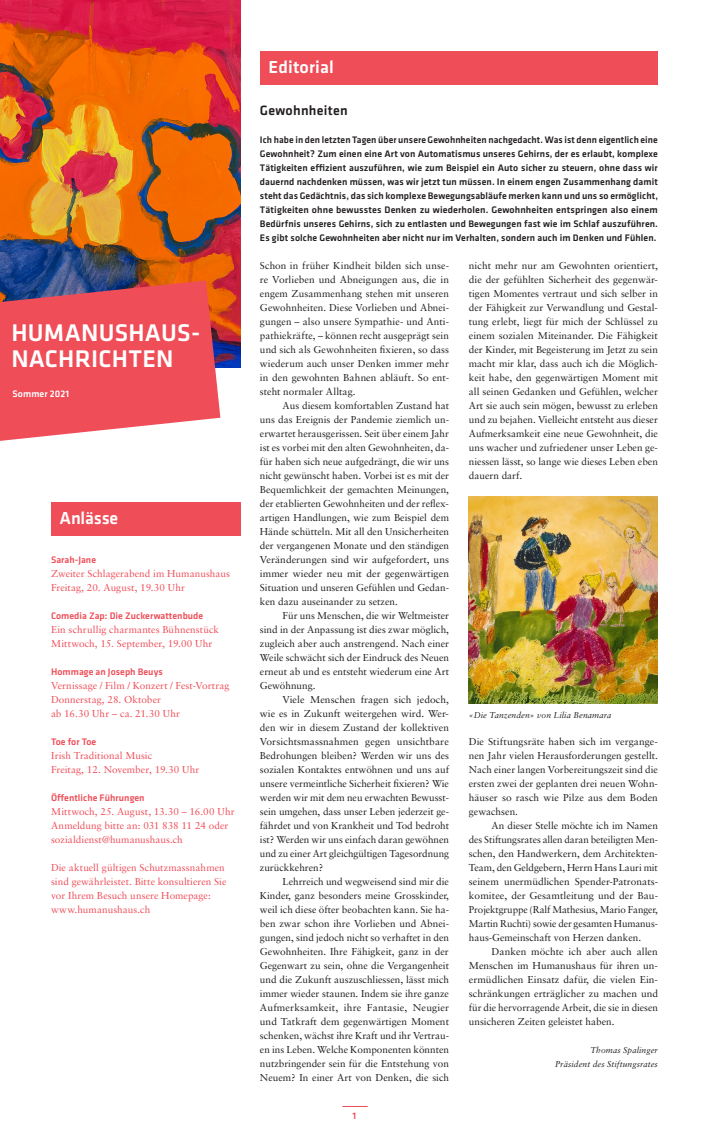
<style>
.page{position:relative;width:709px;height:1134px;background:#fff}
.page>*{position:absolute;margin:0;border:0;box-sizing:border-box;transform-origin:0 0}
.balken{font:500 25px "Klavika";letter-spacing:.01em;color:#fff}
.balken-2{font:500 18px "Klavika";letter-spacing:.01em;color:#fff}
.balken-3{font:500 18px "Klavika";letter-spacing:-.01em;color:#fff}
.titel{font:500 14px "Klavika";letter-spacing:.02em;color:#231f20}
.lauftext-einzug{font:10px/14px "Sabon";color:#231f20;text-align:justify}
.lauftext-ohneE{font:10px/14px "Sabon";letter-spacing:.005em;color:#231f20;text-align:justify}
.kulturprogramm_lauft{font:10px/14px "Sabon";letter-spacing:.005em;color:#ef4d58}
.lauftext-ohneE-2{font:10px "Sabon";letter-spacing:.01em;color:#ef4d58}
.lead{font:500 9.8px/14px "Klavika";letter-spacing:.01em;color:#231f20;text-align:justify}
.kulturprogramm-titel{font:500 9.8px "Klavika";letter-spacing:.005em;color:#ef4d58}
.lead-2{font:500 9.8px "Klavika";letter-spacing:.01em;color:#fff}
.name{font:italic 8.5px "Sabon";letter-spacing:.01em;color:#231f20}
.bildlegende{font:italic 8.5px "Sabon";letter-spacing:.01em;color:#231f20}
</style>
<div class="page">
<svg style="left:342px;top:1106px;width:26px;height:1px"></svg>
<img style="left:0;top:0;width:240px;height:367px">
<div style="left:51px;top:502px;width:189px;height:33px;background:#ef4d58"></div>
<div style="left:260px;top:51px;width:398px;height:33px;background:#ef4d58"></div>
<svg style="left:0;top:280px;width:220px;height:161px;background:#e35964"></svg>
<img style="left:469px;top:496px;width:189px;height:207px">
<p class="balken" style="left:11px;top:315px;width:191px">HUMANUSHAUS-</p>
<p class="balken" style="left:11px;top:341px;width:164px">NACHRICHTEN</p>
<p class="lead-2" style="left:13px;top:387px;width:58px">Sommer 2021</p>
<p class="balken-3" style="left:60px;top:506px;width:60px">Anlässe</p>
<p class="kulturprogramm-titel" style="left:51px;top:553px;width:47px">Sarah-Jane</p>
<p class="kulturprogramm_lauft" style="left:51px;top:567px;width:180px">Zweiter Schlagerabend im Humanushaus</p>
<p class="kulturprogramm_lauft" style="left:51px;top:581px;width:135px">Freitag, 20. August, 19.30 Uhr</p>
<p class="kulturprogramm-titel" style="left:51px;top:609px;width:154px">Comedia Zap: Die Zuckerwattenbude</p>
<p class="kulturprogramm_lauft" style="left:51px;top:623px;width:169px">Ein schrullig charmantes Bühnenstück</p>
<p class="kulturprogramm_lauft" style="left:51px;top:637px;width:163px">Mittwoch, 15. September, 19.00 Uhr</p>
<p class="kulturprogramm-titel" style="left:51px;top:665px;width:113px">Hommage an Joseph Beuys</p>
<p class="kulturprogramm_lauft" style="left:51px;top:679px;width:180px">Vernissage / Film / Konzert / Fest-Vortrag</p>
<p class="kulturprogramm_lauft" style="left:51px;top:693px;width:131px">Donnerstag, 28. Oktober<br>ab 16.30 Uhr – ca. 21.30 Uhr</p>
<p class="kulturprogramm-titel" style="left:51px;top:735px;width:47px">Toe for Toe</p>
<p class="kulturprogramm_lauft" style="left:51px;top:749px;width:103px">Irish Traditional Music</p>
<p class="kulturprogramm_lauft" style="left:51px;top:763px;width:150px">Freitag, 12. November, 19.30 Uhr</p>
<p class="kulturprogramm-titel" style="left:51px;top:791px;width:95px">Öffentliche Führungen</p>
<p class="kulturprogramm_lauft" style="left:51px;top:805px;width:185px">Mittwoch, 25. August, 13.30 – 16.00 Uhr</p>
<p class="kulturprogramm_lauft" style="left:51px;top:819px;width:179px">Anmeldung bitte an: 031 838 11 24 oder sozialdienst@humanushaus.ch</p>
<p class="kulturprogramm_lauft" style="left:51px;top:861px;width:177px">Die aktuell gültigen Schutzmassnahmen sind gewährleistet. Bitte konsultieren Sie vor Ihrem Besuch unsere Homepage:</p>
<p class="lauftext-ohneE-2" style="left:51px;top:904px;width:101px">www.humanushaus.ch</p>
<p class="balken-2" style="left:268px;top:55px;width:67px">Editorial</p>
<p class="titel" style="left:260px;top:101px;width:89px">Gewohnheiten</p>
<p class="lead" style="left:260px;top:133px;width:399px">Ich habe in den letzten Tagen über unsere Gewohnheiten nachgedacht. Was ist denn eigentlich eine Gewohnheit? Zum einen eine Art von Automatismus unseres Gehirns, der es erlaubt, komplexe Tätigkeiten effizient auszuführen, wie zum Beispiel ein Auto sicher zu steuern, ohne dass wir dauernd nachdenken müssen, was wir jetzt tun müssen. In einem engen Zusammenhang damit steht das Gedächtnis, das sich komplexe Bewegungsabläufe merken kann und uns so ermöglicht, Tätigkeiten ohne bewusstes Denken zu wiederholen. Gewohnheiten entspringen also einem Bedürfnis unseres Gehirns, sich zu entlasten und Bewegungen fast wie im Schlaf auszuführen.<br>Es gibt solche Gewohnheiten aber nicht nur im Verhalten, sondern auch im Denken und Fühlen.</p>
<p class="lauftext-einzug" style="left:469px;top:259px;width:191px">nicht mehr nur am Gewohnten orientiert, die der gefühlten Sicherheit des gegenwär&shy;tigen Momentes vertraut und sich selber in der Fähigkeit zur Verwandlung und Gestal&shy;tung erlebt, liegt für mich der Schlüssel zu einem sozialen Miteinander. Die Fähigkeit der Kinder, mit Begeisterung im Jetzt zu sein macht mir klar, dass auch ich die Möglich&shy;keit habe, den gegenwärtigen Moment mit all seinen Gedanken und Gefühlen, welcher Art sie auch sein mögen, bewusst zu erleben und zu bejahen. Vielleicht entsteht aus dieser Aufmerksamkeit eine neue Gewohnheit, die uns wacher und zufriedener unser Leben ge&shy;niessen lässt, so lange wie dieses Leben eben dauern darf.</p>
<p class="lauftext-ohneE" style="left:260px;top:259px;width:190px">Schon in früher Kindheit bilden sich unse&shy;re Vorlieben und Abneigungen aus, die in engem Zusammenhang stehen mit unseren Gewohnheiten. Diese Vorlieben und Abnei&shy;gungen – also unsere Sympathie- und Anti&shy;pathiekräfte, – können recht ausgeprägt sein und sich als Gewohnheiten fixieren, so dass wiederum auch unser Denken immer mehr in den gewohnten Bahnen abläuft. So ent&shy;steht normaler Alltag.</p>
<p class="lauftext-einzug" style="left:260px;top:399px;width:190px;text-indent:23px">Aus diesem komfortablen Zustand hat uns das Ereignis der Pandemie ziemlich un&shy;erwartet herausgerissen. Seit über einem Jahr ist es vorbei mit den alten Gewohnheiten, da&shy;für haben sich neue aufgedrängt, die wir uns nicht gewünscht haben. Vorbei ist es mit der Bequemlichkeit der gemachten Meinungen, der etablierten Gewohnheiten und der reflex&shy;artigen Handlungen, wie zum Beispiel dem Hände schütteln. Mit all den Unsicherheiten der vergangenen Monate und den ständigen Veränderungen sind wir aufgefordert, uns immer wieder neu mit der gegenwärtigen Situation und unseren Gefühlen und Gedan&shy;ken dazu auseinander zu setzen.</p>
<p class="lauftext-einzug" style="left:260px;top:609px;width:190px;text-indent:23px">Für uns Menschen, die wir Weltmeister sind in der Anpassung ist dies zwar möglich, zugleich aber auch anstrengend. Nach einer Weile schwächt sich der Eindruck des Neuen erneut ab und es entsteht wiederum eine Art Gewöhnung.</p>
<p class="lauftext-einzug" style="left:260px;top:693px;width:191px;text-indent:23px">Viele Menschen fragen sich jedoch, wie es in Zukunft weitergehen wird. Wer&shy;den wir in diesem Zustand der kollektiven Vorsichtsmassnahmen gegen unsichtbare Bedrohungen bleiben? Werden wir uns des sozialen Kontaktes entwöhnen und uns auf unsere vermeintliche Sicherheit fixieren? Wie werden wir mit dem neu erwachten Bewusst&shy;sein umgehen, dass unser Leben jederzeit ge&shy;fährdet und von Krankheit und Tod bedroht ist? Werden wir uns einfach daran gewöhnen und zu einer Art gleichgültigen Tagesordnung zurückkehren?</p>
<p class="lauftext-einzug" style="left:260px;top:875px;width:191px;text-indent:23px">Lehrreich und wegweisend sind mir die Kinder, ganz besonders meine Grosskinder, weil ich diese öfter beobachten kann. Sie ha&shy;ben zwar schon ihre Vorlieben und Abnei&shy;gungen, sind jedoch nicht so verhaftet in den Gewohnheiten. Ihre Fähigkeit, ganz in der Gegenwart zu sein, ohne die Vergangenheit und die Zukunft auszuschliessen, lässt mich immer wieder staunen. Indem sie ihre ganze Aufmerksamkeit, ihre Fantasie, Neugier und Tatkraft dem gegenwärtigen Moment schenken, wächst ihre Kraft und ihr Vertrau&shy;en ins Leben. Welche Komponenten könnten nutzbringender sein für die Entstehung von Neuem? In einer Art von Denken, die sich</p>
<p class="bildlegende" style="left:469px;top:710px;width:144px">«Die Tanzenden» von Lilia Benamara</p>
<p class="lauftext-ohneE" style="left:469px;top:735px;width:190px">Die Stiftungsräte haben sich im vergange&shy;nen Jahr vielen Herausforderungen gestellt.<br>Nach einer langen Vorbereitungszeit sind die ersten zwei der geplanten drei neuen Wohn&shy;häuser so rasch wie Pilze aus dem Boden gewachsen.</p>
<p class="lauftext-einzug" style="left:469px;top:819px;width:191px;text-indent:23px">An dieser Stelle möchte ich im Namen des Stiftungsrates allen daran beteiligten Men&shy;schen, den Handwerkern, dem Architekten-Team, den Geldgebern, Herrn Hans Lauri mit seinem unermüdlichen Spender-Patronats&shy;komitee, der Gesamtleitung und der Bau-Projektgruppe (Ralf Mathesius, Mario Fanger, Martin Ruchti) sowie der gesamten Humanus&shy;haus-Gemeinschaft von Herzen danken.</p>
<p class="lauftext-einzug" style="left:469px;top:945px;width:191px;text-indent:23px">Danken möchte ich aber auch allen Menschen im Humanushaus für ihren un&shy;ermüdlichen Einsatz dafür, die vielen Ein&shy;schränkungen erträglicher zu machen und für die hervorragende Arbeit, die sie in diesen unsicheren Zeiten geleistet haben.</p>
<p class="name" style="left:590px;top:1045px;width:69px">Thomas Spalinger</p>
<p class="name" style="left:555px;top:1059px;width:104px">Präsident des Stiftungsrates</p>
<p class="kulturprogramm-titel" style="left:352px;top:1109px;width:5px">1</p>
</div>
